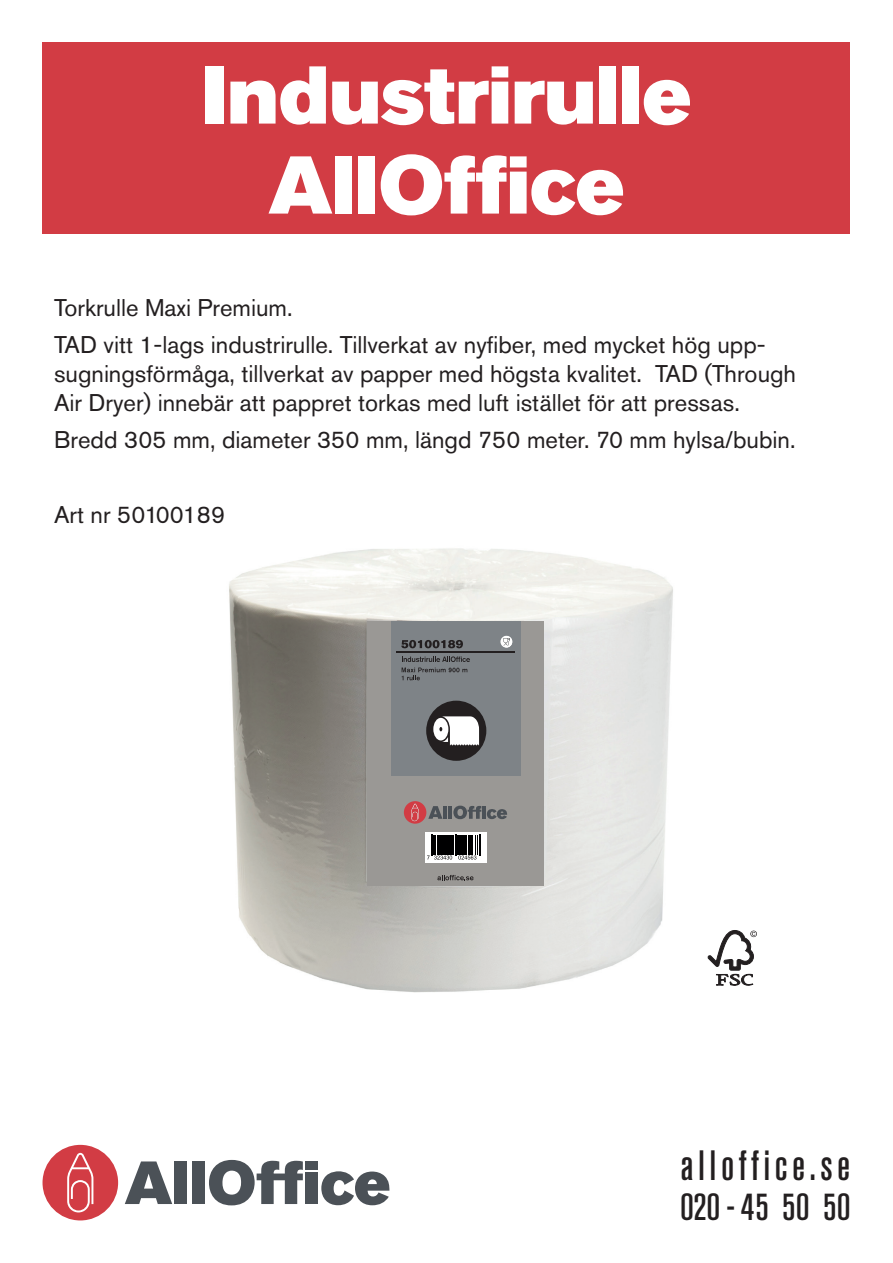
<style>
.page{position:relative;width:893px;height:1263px;background:#fff}
.page>*{position:absolute;margin:0;border:0;box-sizing:border-box;transform-origin:0 0}
.t1{font:81px/90px "Akzidenz Grotesk Std Super";letter-spacing:-.005em;color:#fff;text-align:center}
.t2{font:500 condensed 42px "Akzidenz Grotesk Std";letter-spacing:.105em;color:#231f20}
.t3{font:500 condensed 37.5px "Akzidenz Grotesk Std";letter-spacing:.02em;color:#231f20}
.t4{font:24px/37.3px "Akzidenz Grotesk Std";color:#231f20}
</style>
<div class="page">
<img style="left:229px;top:548px;width:444px;height:445px">
<div style="left:367px;top:621px;width:176px;height:264px;background:#9a9895"></div>
<div style="left:391px;top:621px;width:129px;height:154px;background:#7e8387"></div>
<div style="left:426px;top:701px;width:60px;height:60px;background:#231f20;border-radius:50%"></div>
<div style="left:433px;top:718px;width:15px;height:22px;background:#fff;border-radius:50%"></div>
<svg style="left:439px;top:716px;width:40px;height:29px"></svg>
<svg style="left:552px;top:890px;width:4px;height:3px"></svg>
<svg style="left:404px;top:801px;width:38px;height:23px"></svg>
<hr style="left:443px;top:806px;width:4px;height:13px;background:#4b5157">
<hr style="left:448px;top:806px;width:4px;height:13px;background:#4b5157">
<svg style="left:453px;top:806px;width:54px;height:13px"></svg>
<svg style="left:437px;top:875px;width:37px;height:5px"></svg>
<svg style="left:401px;top:640px;width:62px;height:8px"></svg>
<svg style="left:402px;top:656px;width:68px;height:24px"></svg>
<hr style="left:396px;top:651px;width:119px;height:2px;background:#231f20">
<div style="left:501px;top:636px;width:11px;height:12px;background:#fff;border-radius:50%"></div>
<svg style="left:503px;top:638px;width:7px;height:7px"></svg>
<div style="left:424px;top:832px;width:62px;height:31px;background:#fff"></div>
<svg style="left:427px;top:835px;width:54px;height:24px"></svg>
<div style="left:43px;top:43px;width:807px;height:191px;background:#d23c44"></div>
<svg style="left:43px;top:1145px;width:75px;height:75px"></svg>
<svg style="left:125px;top:1161px;width:47px;height:43px"></svg>
<div style="left:175px;top:1161px;width:12px;height:43px;background:#4b5157"></div>
<div style="left:192px;top:1161px;width:13px;height:43px;background:#4b5157"></div>
<svg style="left:209px;top:1160px;width:94px;height:45px"></svg>
<div style="left:305px;top:1161px;width:13px;height:9px;background:#4b5157"></div>
<div style="left:305px;top:1173px;width:13px;height:31px;background:#4b5157"></div>
<svg style="left:321px;top:1171px;width:68px;height:34px"></svg>
<svg style="left:707px;top:930px;width:50px;height:56px"></svg>
<h1 class="t1" style="left:202px;top:51px;width:491px">Industrirulle<br>AllOffice</h1>
<p class="t4" style="left:54px;top:288px;width:713px">Torkrulle Maxi Premium.<br>TAD vitt 1-lags industrirulle. Tillverkat av nyfiber, med mycket hög upp-</p>
<p class="t4" style="left:54px;top:359px;width:744px;line-height:28.8px">sugningsförmåga, tillverkat av papper med högsta kvalitet. TAD (Through<br>Air Dryer) innebär att pappret torkas med luft istället för att pressas.</p>
<p class="t4" style="left:54px;top:421px;width:743px">Bredd 305 mm, diameter 350 mm, längd 750 meter. 70 mm hylsa/bubin.</p>
<p class="t4" style="left:54px;top:495px;width:173px">Art nr 50100189</p>
<h2 class="t2" style="left:680px;top:1142px;width:171px">alloffice.se</h2>
<h3 class="t3" style="left:680px;top:1186px;width:172px">020-45 50 50</h3>
</div>
